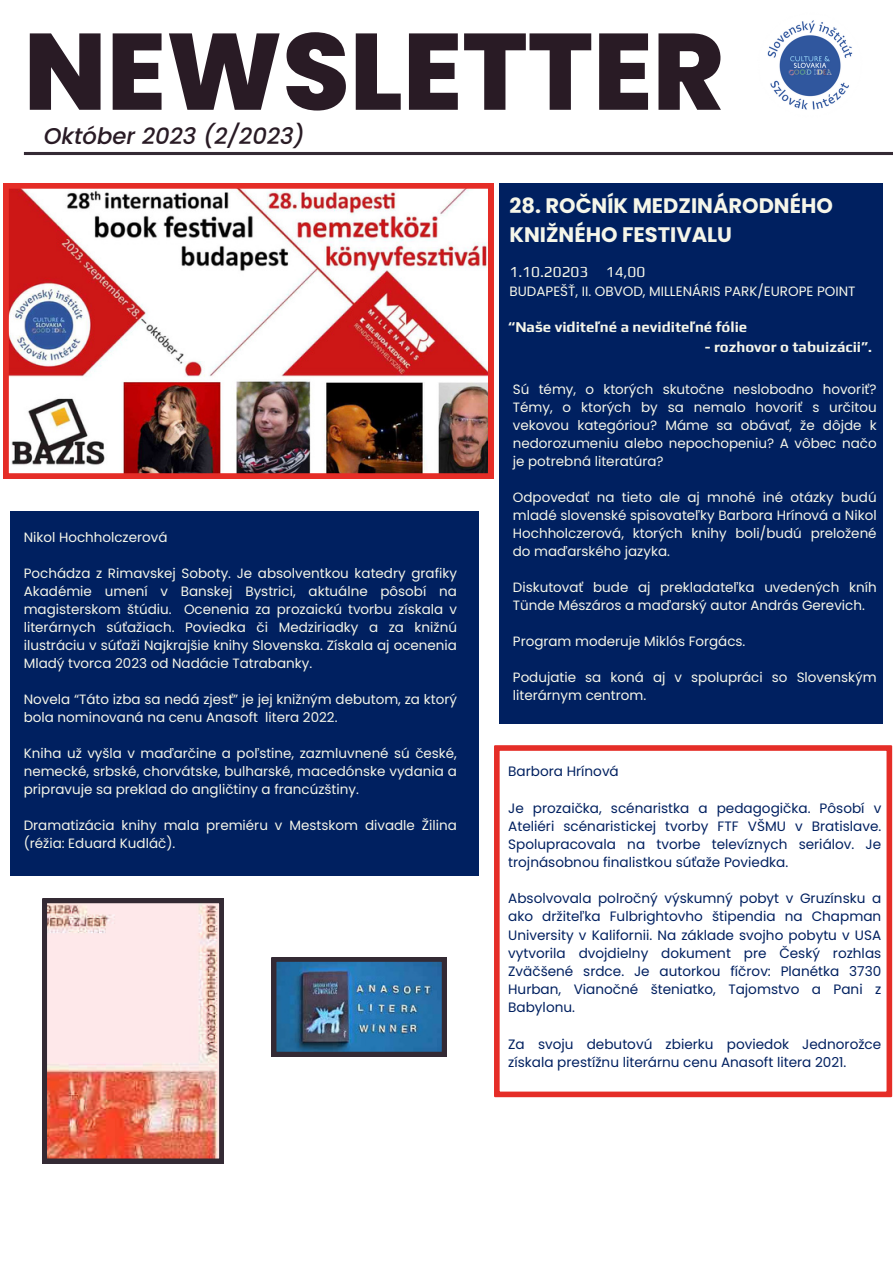
<style>
.page{position:relative;width:893px;height:1264px;background:#fff}
.page>*{position:absolute;margin:0;border:0;box-sizing:border-box;transform-origin:0 0}
.t1{font:800 108.3px "Poppins";color:#291b25}
.t2{font:italic 500 22.8px "Poppins";color:#291b25}
.t3{font:700 21px/29.2px "Poppins";color:#f6f6e9}
.t4{font:15.3px "Play";color:#f6f6e9}
.t5{font:700 15px "Play";color:#f6f6e9}
.t6{font:13.65px/18.1px "Poppins";color:#002060;text-align:justify}
.t7{font:13.5px/18px "Poppins";color:#f6f6e9;text-align:justify}
</style>
<div class="page">
<div style="left:11px;top:511px;width:468px;height:365px;background:#002060"></div>
<div style="left:499px;top:183px;width:384px;height:540px;background:#002060"></div>
<hr style="left:24px;top:152px;width:868px;height:3px;background:#342a34">
<img style="left:767px;top:20px;width:86px;height:90px">
<img style="left:272px;top:957px;width:174px;height:99px">
<img style="left:43px;top:898px;width:180px;height:264px">
<img style="left:3px;top:183px;width:490px;height:296px">
<svg style="left:494px;top:745px;width:398px;height:352px"></svg>
<p class="t1" style="left:24px;top:-4px;width:701px">NEWSLETTER</p>
<p class="t2" style="left:44px;top:120px;width:262px">Október 2023 (2/2023)</p>
<p class="t3" style="left:509px;top:191px;width:325px">28. ROČNÍK MEDZINÁRODNÉHO<br>KNIŽNÉHO FESTIVALU</p>
<p class="t4" style="left:509px;top:263px;width:137px">1.10.20203 14,00</p>
<p class="t7" style="left:509px;top:283px;width:347px">BUDAPEŠŤ, II. OBVOD, MILLENÁRIS PARK/EUROPE POINT</p>
<p class="t7" style="left:24px;top:528px;width:145px">Nikol Hochholczerová</p>
<p class="t7" style="left:24px;top:564px;width:434px">Pochádza z Rimavskej Soboty. Je absolventkou katedry grafiky Akadémie umení v Banskej Bystrici, aktuálne pôsobí na magisterskom štúdiu. Ocenenia za prozaickú tvorbu získala v literárnych súťažiach. Poviedka či Medziriadky a za knižnú ilustráciu v súťaži Najkrajšie knihy Slovenska. Získala aj ocenenia Mladý tvorca 2023 od Nadácie Tatrabanky.</p>
<p class="t7" style="left:24px;top:690px;width:434px">Novela “Táto izba sa nedá zjesť” je jej knižným debutom, za ktorý bola nominovaná na cenu Anasoft litera 2022.</p>
<p class="t7" style="left:24px;top:744px;width:434px">Kniha už vyšla v maďarčine a poľstine, zazmluvnené sú české, nemecké, srbské, chorvátske, bulharské, macedónske vydania a pripravuje sa preklad do angličtiny a francúzštiny.</p>
<p class="t7" style="left:24px;top:816px;width:434px">Dramatizácia knihy mala premiéru v Mestskom divadle Žilina (réžia: Eduard Kudláč).</p>
<p class="t5" style="left:508px;top:318px;width:240px">“Naše viditeľné a neviditeľné fólie</p>
<p class="t5" style="left:704px;top:338px;width:169px">- rozhovor o tabuizácii”.</p>
<p class="t7" style="left:513px;top:380px;width:365px">Sú témy, o ktorých skutočne neslobodno hovoriť?<br>Témy, o ktorých by sa nemalo hovoriť s určitou vekovou kategóriou? Máme sa obávať, že dôjde k nedorozumeniu alebo nepochopeniu? A vôbec načo je potrebná literatúra?</p>
<p class="t7" style="left:513px;top:488px;width:365px">Odpovedať na tieto ale aj mnohé iné otázky budú mladé slovenské spisovateľky Barbora Hrínová a Nikol Hochholczerová, ktorých knihy boli/budú preložené do maďarského jazyka.</p>
<p class="t7" style="left:513px;top:578px;width:365px">Diskutovať bude aj prekladateľka uvedených kníh<br>Tünde Mészáros a maďarský autor András Gerevich.</p>
<p class="t7" style="left:513px;top:632px;width:234px">Program moderuje Miklós Forgács.</p>
<p class="t7" style="left:513px;top:668px;width:365px">Podujatie sa koná aj v spolupráci so Slovenským literárnym centrom.</p>
<p class="t6" style="left:508px;top:762px;width:112px">Barbora Hrínová</p>
<p class="t6" style="left:508px;top:798px;width:374px">Je prozaička, scénaristka a pedagogička. Pôsobí v Ateliéri scénaristickej tvorby FTF VŠMU v Bratislave.<br>Spolupracovala na tvorbe televíznych seriálov. Je trojnásobnou finalistkou súťaže Poviedka.</p>
<p class="t6" style="left:508px;top:889px;width:374px">Absolvovala polročný výskumný pobyt v Gruzínsku a ako držiteľka Fulbrightovho štipendia na Chapman University v Kalifornii. Na základe svojho pobytu v USA vytvorila dvojdielny dokument pre Český rozhlas Zväčšené srdce. Je autorkou fíčrov: Planétka 3730<br>Hurban, Vianočné šteniatko, Tajomstvo a Pani z Babylonu.</p>
<p class="t6" style="left:508px;top:1034px;width:374px">Za svoju debutovú zbierku poviedok Jednorožce získala prestížnu literárnu cenu Anasoft litera 2021.</p>
</div>
